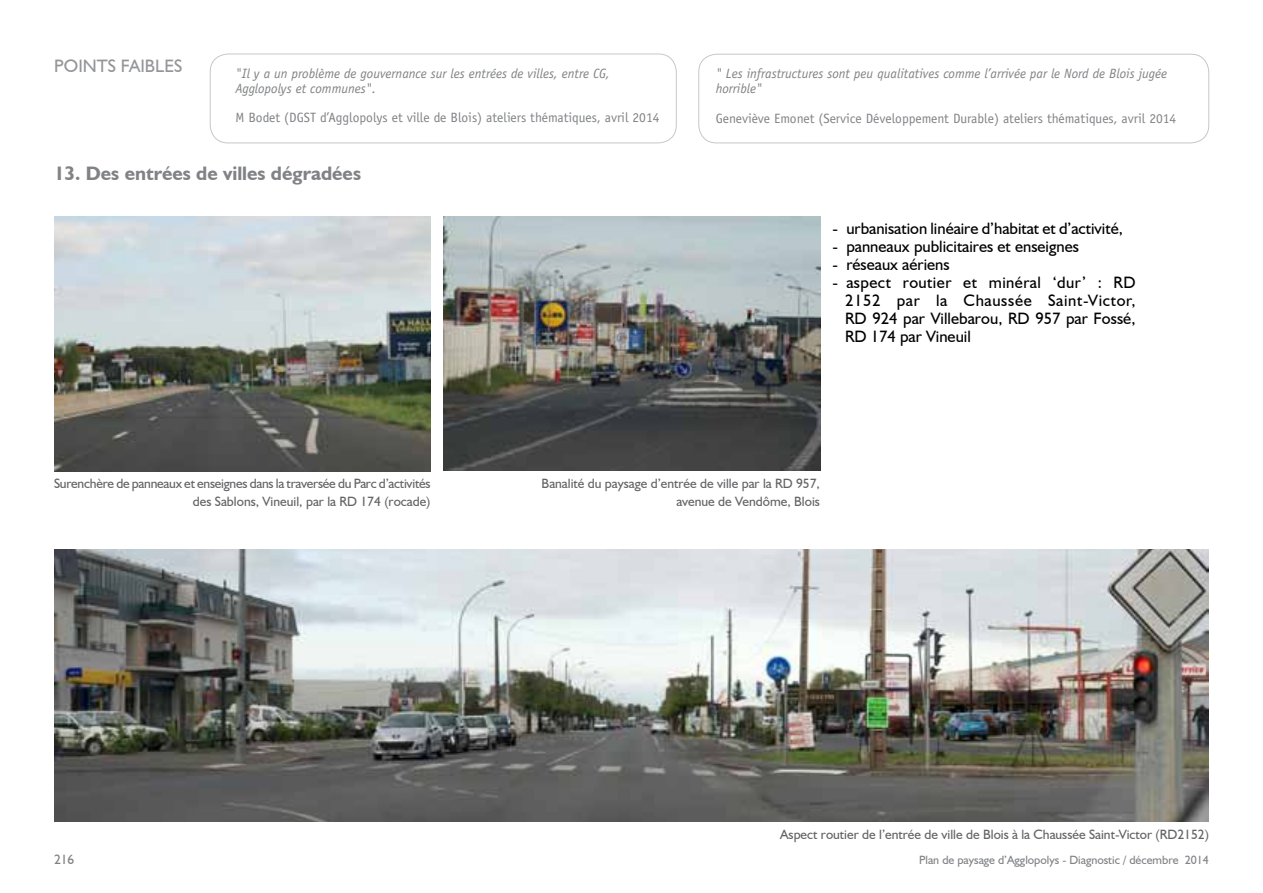
<style>
.page{position:relative;width:1263px;height:893px;background:#fff}
.page>*{position:absolute;margin:0;border:0;box-sizing:border-box;transform-origin:0 0}
.t1{font:700 19.5px "Humanist 521 BT";color:#808285}
.t2{font:18px "Humanist 521 BT";color:#939598}
.t3{font:16.5px/18px "Humanist 521 BT";color:#000;text-align:justify}
.t4{font:italic 13.5px/14.9px "Officina Sans Std";color:#808285}
.t5{font:13.5px "Officina Sans Std";color:#808285}
.t6{font:13.5px/18px "Humanist 521 BT";color:#636466;text-align:right}
.t7{font:13.5px/18px "Humanist 521 BT";letter-spacing:-.02em;color:#636466;text-align:right}
.t8{font:13.5px "Humanist 521 BT";color:#808285}
.t9{font:12px "Humanist 521 BT";color:#808285}
</style>
<div class="page">
<img style="left:54px;top:216px;width:377px;height:256px">
<img style="left:443px;top:216px;width:377px;height:255px">
<img style="left:54px;top:550px;width:1154px;height:272px">
<div style="left:210px;top:54px;width:466px;height:89px;border:1px solid #000;border-radius:18px"></div>
<div style="left:698px;top:54px;width:511px;height:89px;border:1px solid #000;border-radius:18px"></div>
<p class="t2" style="left:54px;top:55px;width:130px">Points faibles</p>
<p class="t4" style="left:235px;top:66px;width:376px">"Il y a un problème de gouvernance sur les entrées de villes, entre CG,<br>Agglopolys et communes".</p>
<p class="t5" style="left:235px;top:110px;width:426px">M Bodet (DGST d’Agglopolys et ville de Blois) ateliers thématiques, avril 2014</p>
<p class="t1" style="left:54px;top:161px;width:308px">13. Des entrées de villes dégradées</p>
<p class="t4" style="left:716px;top:66px;width:453px">" Les infrastructures sont peu qualitatives comme l’arrivée par le Nord de Blois jugée horrible"</p>
<p class="t5" style="left:716px;top:110px;width:462px">Geneviève Emonet (Service Développement Durable) ateliers thématiques, avril 2014</p>
<p class="t3" style="left:832px;top:219px;width:292px">- urbanisation linéaire d’habitat et d’activité,</p>
<p class="t3" style="left:832px;top:237px;width:248px">- panneaux publicitaires et enseignes</p>
<p class="t3" style="left:832px;top:255px;width:119px">- réseaux aériens</p>
<p class="t3" style="left:845px;top:273px;width:292px;text-indent:-13px">- aspect routier et minéral ‘dur’ : RD 2152 par la Chaussée Saint-Victor, RD 924 par Villebarou, RD 957 par Fossé, RD 174 par Vineuil</p>
<p class="t7" style="left:54px;top:474px;width:378px">Surenchère de panneaux et enseignes dans la traversée du Parc d’activités des Sablons, Vineuil, par la RD 174 (rocade)</p>
<p class="t6" style="left:542px;top:474px;width:280px">Banalité du paysage d’entrée de ville par la RD 957, avenue de Vendôme, Blois</p>
<p class="t6" style="left:780px;top:825px;width:430px">Aspect routier de l’entrée de ville de Blois à la Chaussée Saint-Victor (RD2152)</p>
<p class="t8" style="left:54px;top:851px;width:22px">216</p>
<p class="t9" style="left:919px;top:853px;width:291px">Plan de paysage d’Agglopolys - Diagnostic / décembre 2014</p>
</div>
